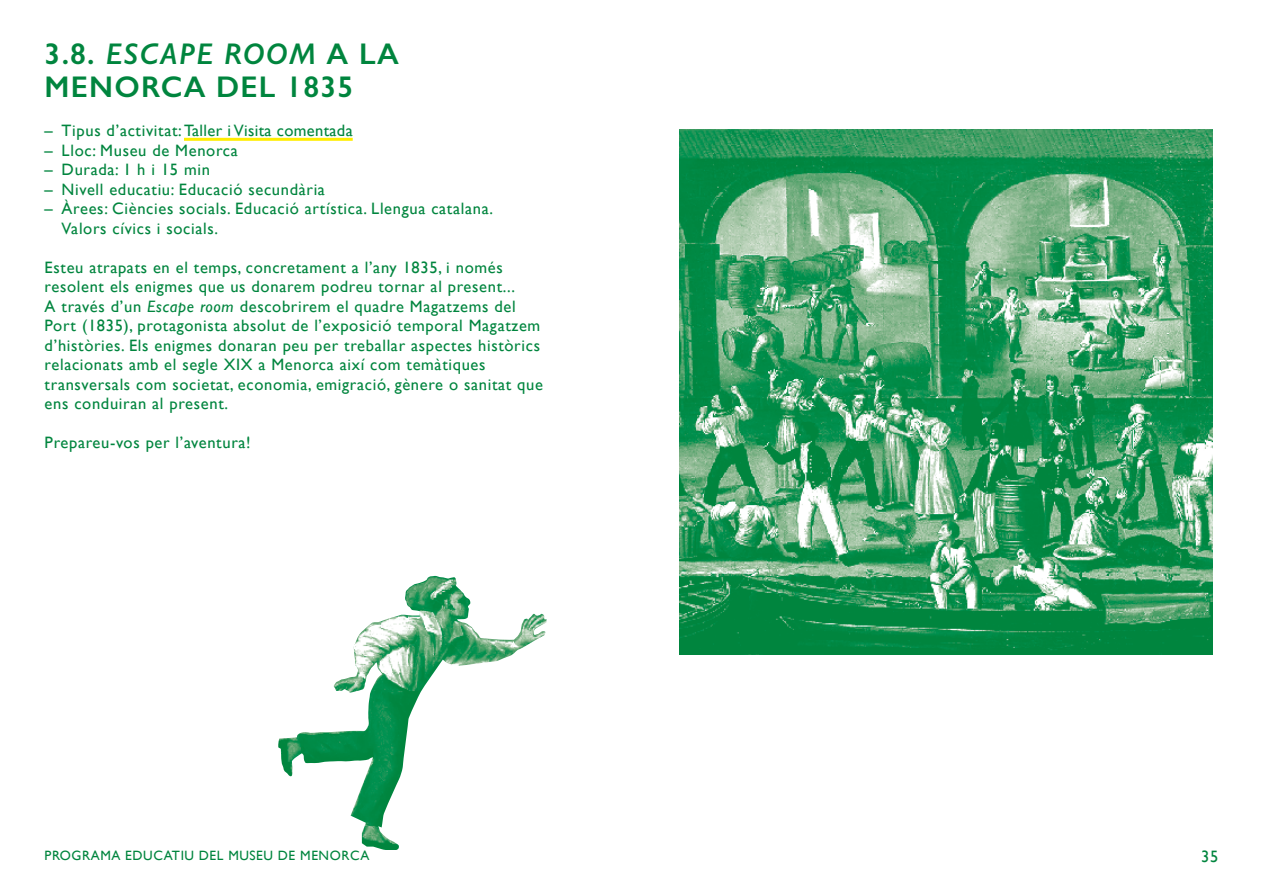
<style>
.page{position:relative;width:1263px;height:893px;background:#fff}
.page>*{position:absolute;margin:0;border:0;box-sizing:border-box;transform-origin:0 0}
.t1{font:600 30px/33px "Gill Sans";letter-spacing:.04em;color:#00853e}
.t2{font:16.5px/19.5px "Gill Sans";letter-spacing:.04em;color:#00853e}
.t3{font:16.5px "Gill Sans";letter-spacing:.02em;color:#00853e}
.t4{font:13.5px "Gill Sans";letter-spacing:.04em;color:#00853e}
.s1{font-style:italic}
</style>
<div class="page">
<hr style="left:184px;top:138px;width:169px;height:3px;background:#ffed00">
<img style="left:680px;top:130px;width:532px;height:525px">
<img style="left:278px;top:576px;width:231px;height:274px">
<h1 class="t1" style="left:45px;top:37px;width:356px">3.8. <span class="s1">ESCAPE ROOM</span> A LA<br>MENORCA DEL 1835</h1>
<p class="t3" style="left:45px;top:121px;width:310px">– Tipus d’activitat: Taller i Visita comentada</p>
<p class="t2" style="left:45px;top:140px;width:195px">– Lloc: Museu de Menorca</p>
<p class="t2" style="left:45px;top:160px;width:167px">– Durada: 1 h i 15 min</p>
<p class="t2" style="left:45px;top:179px;width:282px">– Nivell educatiu: Educació secundària</p>
<p class="t2" style="left:62px;top:199px;width:431px;text-indent:-17px">– Àrees: Ciències socials. Educació artística. Llengua catalana.<br>Valors cívics i socials.</p>
<p class="t2" style="left:45px;top:257px;width:500px">Esteu atrapats en el temps, concretament a l’any 1835, i només resolent els enigmes que us donarem podreu tornar al present...<br>A través d’un <span class="s1">Escape room</span> descobrirem el quadre Magatzems del Port (1835), protagonista absolut de l’exposició temporal Magatzem d’històries. Els enigmes donaran peu per treballar aspectes històrics relacionats amb el segle XIX a Menorca així com temàtiques transversals com societat, economia, emigració, gènere o sanitat que ens conduiran al present.</p>
<p class="t2" style="left:45px;top:433px;width:208px">Prepareu-vos per l’aventura!</p>
<p class="t4" style="left:45px;top:847px;width:326px">PROGRAMA EDUCATIU DEL MUSEU DE MENORCA</p>
<p class="t2" style="left:1201px;top:846px;width:19px">35</p>
</div>
